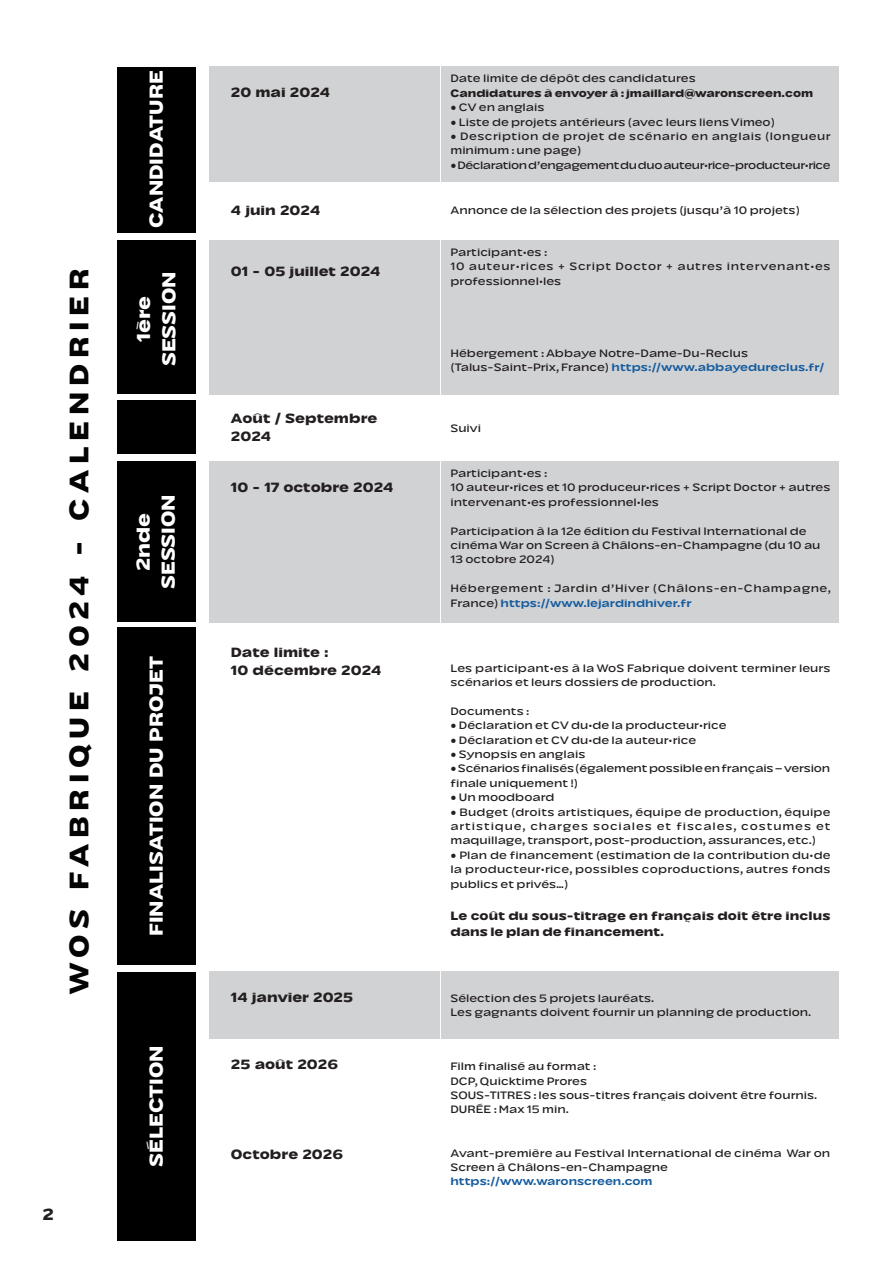
<style>
.page{position:relative;width:893px;height:1263px;background:#fff}
.page>*{position:absolute;margin:0;border:0;box-sizing:border-box;transform-origin:0 0}
.t1{font:700 30px "Naoko AA";letter-spacing:.19em;color:#040503}
.t2{font:700 21px/25.2px "Naoko AA";color:#fff;text-align:center}
.t3{font:700 18px "Naoko AA";color:#231f20}
.t4{font:700 15px/18px "Naoko AA";color:#231f20}
.t5{font:700 13.5px/16.2px "Naoko AA";letter-spacing:.01em;color:#231f20}
.t6{font:12px/14.4px "Naoko AA";color:#231f20}
.t7{font:12px/14.4px "Naoko AA";letter-spacing:.04em;color:#231f20}
.t8{font:12px/14.4px "Naoko AA";letter-spacing:.055em;color:#231f20}
.t9{font:12px "Naoko AA";letter-spacing:-.035em;color:#231f20}
.t10{font:700 12px "Naoko AA";color:#231f20}
.t11{font:500 12px "Naoko AA";color:#175d9e}
.s1{font-weight:500;color:#175d9e}
</style>
<div class="page">
<div style="left:117px;top:241px;width:79px;height:153px;background:#000"></div>
<div style="left:117px;top:67px;width:79px;height:166px;background:#000"></div>
<div style="left:117px;top:462px;width:79px;height:160px;background:#000"></div>
<div style="left:117px;top:972px;width:79px;height:268px;background:#000"></div>
<div style="left:117px;top:627px;width:79px;height:337px;background:#000"></div>
<div style="left:117px;top:400px;width:79px;height:54px;background:#000"></div>
<div style="left:210px;top:66px;width:629px;height:116px;background:#d1d2d4"></div>
<div style="left:210px;top:240px;width:629px;height:155px;background:#d1d2d4"></div>
<div style="left:210px;top:461px;width:629px;height:161px;background:#d1d2d4"></div>
<div style="left:210px;top:971px;width:629px;height:68px;background:#d1d2d4"></div>
<hr style="left:440px;top:48px;width:1px;height:1166px;background:#fff">
<h1 class="t1" style="left:62px;top:994px;width:727px;rotate:-90deg">WOS FABRIQUE 2024 - CALENDRIER</h1>
<h3 class="t3" style="left:43px;top:1204px;width:13px">2</h3>
<h2 class="t2" style="left:143px;top:228px;width:160px;rotate:-90deg">CANDIDATURE</h2>
<h2 class="t2" style="left:131px;top:366px;width:97px;rotate:-90deg">1ère<br>SESSION</h2>
<h2 class="t2" style="left:130px;top:589px;width:97px;rotate:-90deg">2nde<br>SESSION</h2>
<h2 class="t2" style="left:143px;top:936px;width:281px;rotate:-90deg">FINALISATION DU PROJET</h2>
<h2 class="t2" style="left:143px;top:1167px;width:123px;rotate:-90deg">SÉLECTION</h2>
<p class="t4" style="left:231px;top:83px;width:101px">20 mai 2024</p>
<p class="t4" style="left:231px;top:202px;width:91px">4 juin 2024</p>
<p class="t4" style="left:231px;top:262px;width:151px">01 - 05 juillet 2024</p>
<p class="t4" style="left:231px;top:409px;width:148px">Août / Septembre<br>2024</p>
<p class="t4" style="left:231px;top:478px;width:164px">10 - 17 octobre 2024</p>
<p class="t4" style="left:231px;top:644px;width:152px">Date limite :<br>10 décembre 2024</p>
<p class="t4" style="left:231px;top:988px;width:124px">14 janvier 2025</p>
<p class="t4" style="left:231px;top:1055px;width:109px">25 août 2026</p>
<p class="t4" style="left:231px;top:1145px;width:114px">Octobre 2026</p>
<p class="t6" style="left:450px;top:71px;width:247px">Date limite de dépôt des candidatures</p>
<p class="t10" style="left:450px;top:86px;width:364px">Candidatures à envoyer à : jmaillard@waronscreen.com</p>
<p class="t6" style="left:450px;top:100px;width:95px">• CV en anglais</p>
<p class="t6" style="left:450px;top:115px;width:326px">• Liste de projets antérieurs (avec leurs liens Vimeo)</p>
<p class="t7" style="left:450px;top:129px;width:381px">• Description de projet de scénario en anglais (longueur minimum : une page)</p>
<p class="t9" style="left:450px;top:158px;width:382px">• Déclaration d’engagement du duo auteur·rice-producteur·rice</p>
<p class="t6" style="left:450px;top:203px;width:351px">Annonce de la sélection des projets (jusqu’à 10 projets)</p>
<p class="t8" style="left:450px;top:245px;width:382px">Participant·es :<br>10 auteur·rices + Script Doctor + autres intervenant·es professionnel·les</p>
<p class="t6" style="left:450px;top:346px;width:375px">Hébergement : Abbaye Notre-Dame-Du-Reclus (Talus-Saint-Prix, France) <span class="s1">https://www.abbayedureclus.fr/</span></p>
<p class="t6" style="left:450px;top:420px;width:32px">Suivi</p>
<p class="t6" style="left:450px;top:466px;width:382px">Participant·es :<br>10 auteur·rices et 10 produceur·rices + Script Doctor + autres intervenant·es professionnel·les</p>
<p class="t6" style="left:450px;top:523px;width:372px">Participation à la 12e édition du Festival International de cinéma War on Screen à Châlons-en-Champagne (du 10 au<br>13 octobre 2024)</p>
<p class="t7" style="left:450px;top:581px;width:382px">Hébergement : Jardin d’Hiver (Châlons-en-Champagne,<br>France) <span class="s1">https://www.lejardindhiver.fr</span></p>
<p class="t6" style="left:450px;top:660px;width:382px">Les participant·es à la WoS Fabrique doivent terminer leurs scénarios et leurs dossiers de production.</p>
<p class="t6" style="left:450px;top:704px;width:80px">Documents :</p>
<p class="t6" style="left:450px;top:718px;width:278px">• Déclaration et CV du·de la producteur·rice</p>
<p class="t6" style="left:450px;top:732px;width:247px">• Déclaration et CV du·de la auteur·rice</p>
<p class="t6" style="left:450px;top:747px;width:136px">• Synopsis en anglais</p>
<p class="t6" style="left:450px;top:761px;width:381px">• Scénarios finalisés (également possible en français – version finale uniquement !)</p>
<p class="t6" style="left:450px;top:790px;width:106px">• Un moodboard</p>
<p class="t6" style="left:450px;top:804px;width:382px;text-align:justify">• Budget (droits artistiques, équipe de production, équipe artistique, charges sociales et fiscales, costumes et maquillage, transport, post-production, assurances, etc.)</p>
<p class="t6" style="left:450px;top:848px;width:382px;text-align:justify">• Plan de financement (estimation de la contribution du·de la producteur·rice, possibles coproductions, autres fonds publics et privés…)</p>
<p class="t5" style="left:450px;top:907px;width:381px">Le coût du sous-titrage en français doit être inclus dans le plan de financement.</p>
<p class="t6" style="left:450px;top:990px;width:362px">Sélection des 5 projets lauréats.<br>Les gagnants doivent fournir un planning de production.</p>
<p class="t6" style="left:450px;top:1059px;width:368px">Film finalisé au format :<br>DCP, Quicktime Prores<br>SOUS-TITRES : les sous-titres français doivent être fournis.<br>DURÉE : Max 15 min.</p>
<p class="t6" style="left:450px;top:1145px;width:381px">Avant-première au Festival International de cinéma War on<br>Screen à Châlons-en-Champagne</p>
<p class="t11" style="left:450px;top:1174px;width:204px">https://www.waronscreen.com</p>
</div>
